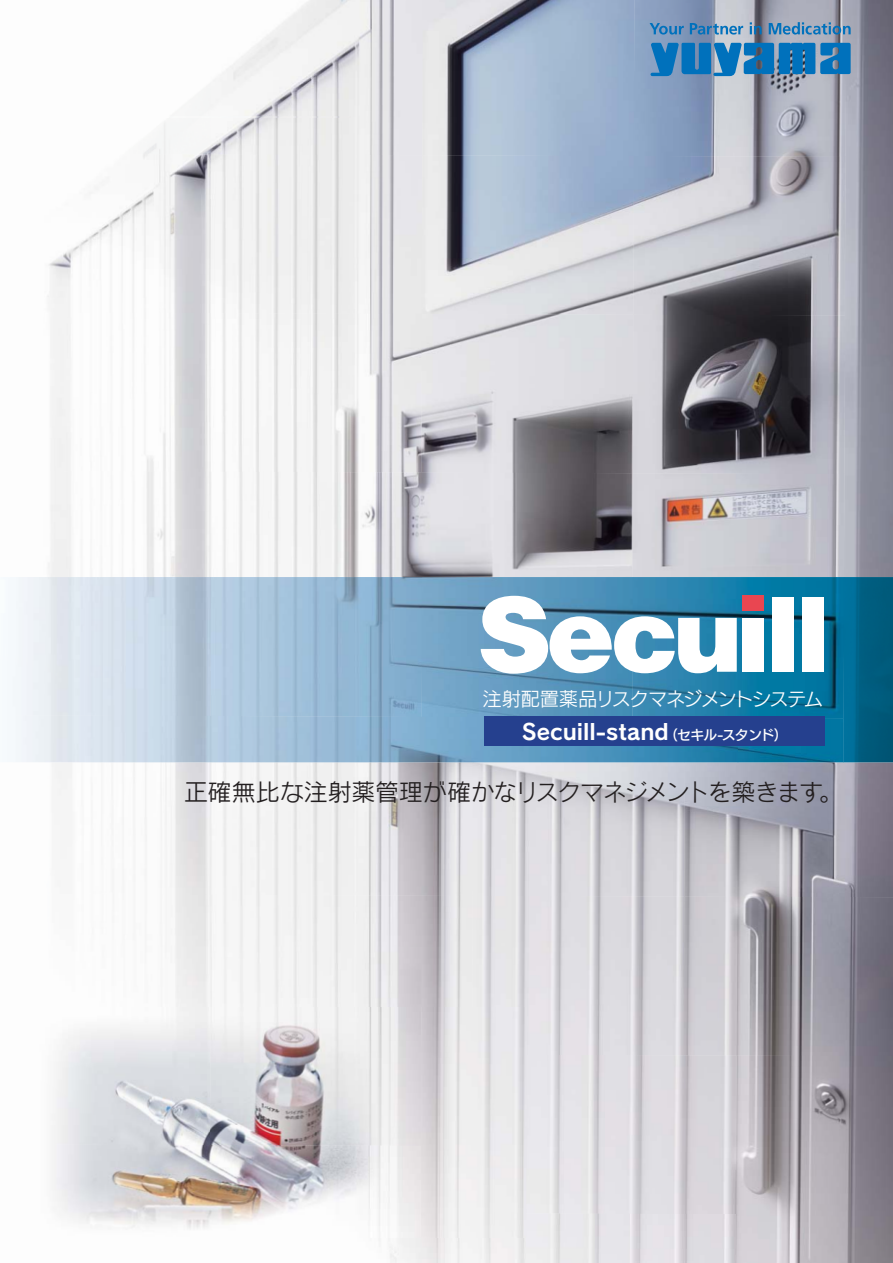
<style>
.page{position:relative;width:893px;height:1263px;background:#fff}
.page>*{position:absolute;margin:0;border:0;box-sizing:border-box;transform-origin:0 0}
.t1{font:24px "Rodin Pro M 90 pv RKSJ H";letter-spacing:-.075em;color:#231f20}
.t2{font:21.75px "Rodin Pro B 90 pv RKSJ H";letter-spacing:-.005em;color:#fff}
.t3{font:18.75px "New Rodin Pro M 90 pv RKSJ H";letter-spacing:-.06em;color:#fff}
.s1{font-family:"New Rodin Pro DB 90 pv RKSJ H";font-size:13.5px}
.s2{font-family:"Rodin NTLG Pro M 90 pv RKSJ H"}
</style>
<div class="page">
<img style="left:143px;top:0;width:701px;height:156px">
<img style="left:844px;top:0;width:49px;height:577px">
<img style="left:47px;top:154px;width:587px;height:160px">
<img style="left:633px;top:156px;width:213px;height:160px">
<img style="left:47px;top:312px;width:375px;height:159px">
<img style="left:421px;top:314px;width:424px;height:159px">
<img style="left:48px;top:471px;width:585px;height:106px">
<img style="left:632px;top:473px;width:213px;height:104px">
<img style="left:51px;top:762px;width:842px;height:134px">
<img style="left:51px;top:894px;width:422px;height:113px">
<img style="left:472px;top:896px;width:421px;height:159px">
<img style="left:526px;top:1055px;width:210px;height:159px">
<img style="left:736px;top:1055px;width:157px;height:208px">
<img style="left:379px;top:1211px;width:251px;height:52px">
<img style="left:630px;top:1214px;width:106px;height:49px">
<img style="left:12px;top:577px;width:831px;height:141px">
<img style="left:843px;top:577px;width:50px;height:185px">
<img style="left:12px;top:715px;width:726px;height:47px">
<img style="left:738px;top:718px;width:106px;height:44px">
<img style="left:143px;top:117px;width:208px;height:1px">
<img style="left:52px;top:1007px;width:368px;height:137px">
<img style="left:420px;top:1007px;width:106px;height:230px">
<img style="left:52px;top:1144px;width:369px;height:93px">
<div style="left:484px;top:716px;width:341px;height:30px;background:#25408e"></div>
<svg style="left:481px;top:596px;width:256px;height:78px"></svg>
<div style="left:742px;top:596px;width:21px;height:15px;background:#e94651"></div>
<div style="left:742px;top:618px;width:21px;height:54px;background:#fff"></div>
<div style="left:772px;top:598px;width:21px;height:74px;background:#fff"></div>
<div style="left:802px;top:598px;width:22px;height:74px;background:#fff"></div>
<svg style="left:650px;top:43px;width:201px;height:33px;background:#2b7eb9"></svg>
<svg style="left:650px;top:23px;width:34px;height:12px"></svg>
<svg style="left:690px;top:23px;width:53px;height:12px"></svg>
<svg style="left:750px;top:22px;width:12px;height:12px"></svg>
<svg style="left:769px;top:22px;width:82px;height:13px"></svg>
<p class="t3" style="left:483px;top:691px;width:341px">注射配置薬品リスクマネジメントシステム</p>
<p class="t2" style="left:522px;top:724px;width:267px">Secuill-stand<span class="s1">（セキル-スタンド）</span></p>
<p class="t1" style="left:184px;top:783px;width:660px"><span class="s2">正確無比な注射薬管理が</span>確かなリスクマネジメントを築きます。</p>
</div>
